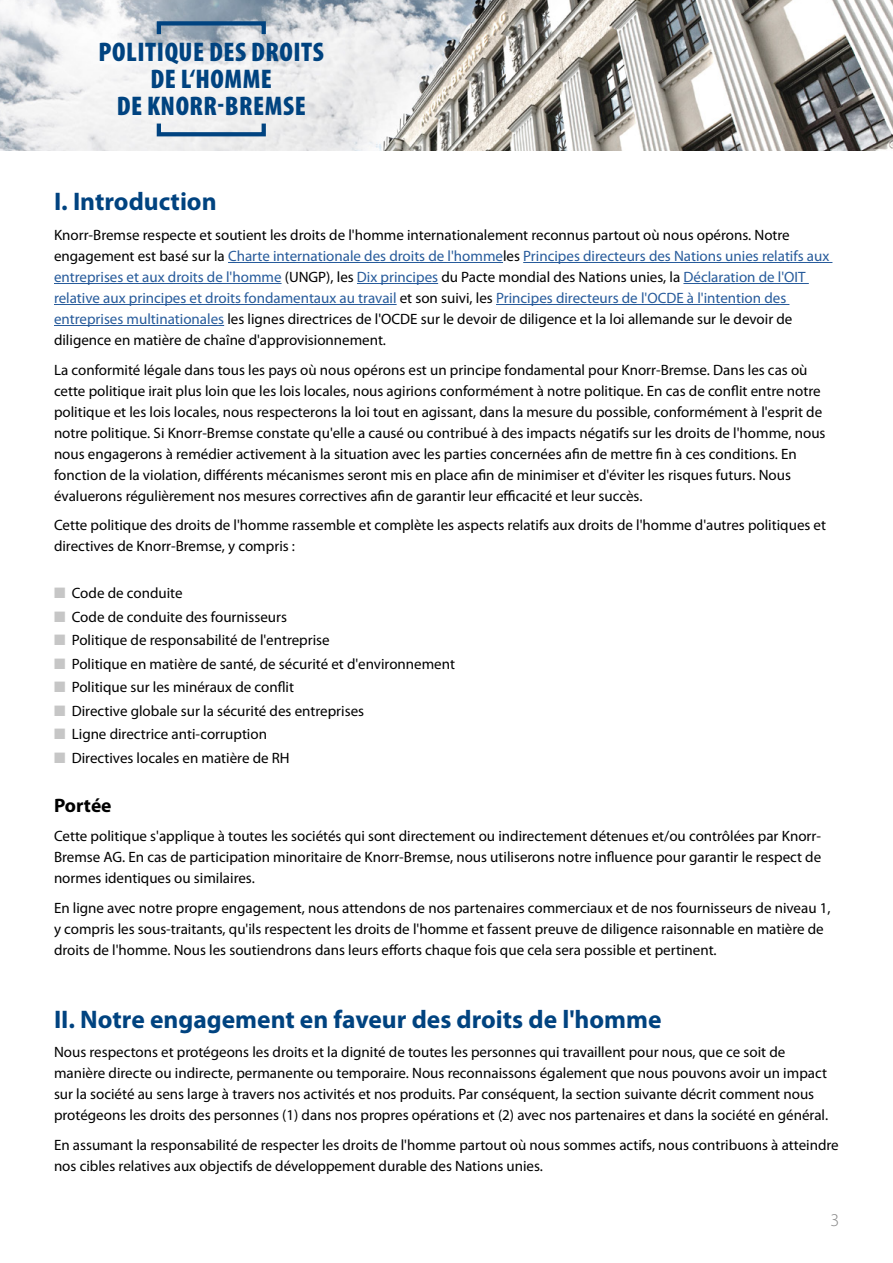
<style>
.page{position:relative;width:893px;height:1263px;background:#fff}
.page>*{position:absolute;margin:0;border:0;box-sizing:border-box;transform-origin:0 0}
.t1{font:900 condensed 27px/27px "Myriad Pro";letter-spacing:.02em;color:#004380;text-align:center}
.t2{font:700 25.5px "Myriad Pro";color:#004380}
.t3{font:700 19.5px "Myriad Pro";color:#000}
.t4{font:300 18px "Myriad Pro";color:#878787}
.t5{font:15px/21px "Myriad Pro";color:#000}
.s1{color:#275b9b}
.s2{color:#c6c6c6}
</style>
<div class="page">
<img style="left:0;top:0;width:893px;height:151px">
<div style="left:157px;top:121px;width:109px;height:15px;border:4px solid #004380"></div>
<div style="left:157px;top:21px;width:109px;height:15px;border:4px solid #004380"></div>
<hr style="left:228px;top:262px;width:275px;height:1px;background:#275b9b">
<hr style="left:523px;top:262px;width:309px;height:1px;background:#275b9b">
<hr style="left:54px;top:283px;width:228px;height:1px;background:#275b9b">
<hr style="left:357px;top:283px;width:81px;height:1px;background:#275b9b">
<hr style="left:683px;top:283px;width:126px;height:1px;background:#275b9b">
<hr style="left:54px;top:304px;width:343px;height:1px;background:#275b9b">
<hr style="left:496px;top:304px;width:293px;height:1px;background:#275b9b">
<hr style="left:54px;top:325px;width:170px;height:1px;background:#275b9b">
<h1 class="t1" style="left:99px;top:39px;width:227px">POLITIQUE DES DROITS<br>DE L‘HOMME<br>DE KNORR-BREMSE</h1>
<h2 class="t2" style="left:54px;top:188px;width:164px">I. Introduction</h2>
<p class="t5" style="left:54px;top:225px;width:777px">Knorr-Bremse respecte et soutient les droits de l'homme internationalement reconnus partout où nous opérons. Notre engagement est basé sur la <span class="s1">Charte internationale des droits de l'homme</span>les <span class="s1">Principes directeurs des Nations unies relatifs aux entreprises et aux droits de l'homme</span> (UNGP), les <span class="s1">Dix principes</span> du Pacte mondial des Nations unies, la <span class="s1">Déclaration de l'OIT relative aux principes et droits fondamentaux au travail</span> et son suivi, les <span class="s1">Principes directeurs de l'OCDE à l'intention des entreprises multinationales</span> les lignes directrices de l'OCDE sur le devoir de diligence et la loi allemande sur le devoir de diligence en matière de chaîne d'approvisionnement.</p>
<p class="t5" style="left:54px;top:359px;width:773px">La conformité légale dans tous les pays où nous opérons est un principe fondamental pour Knorr-Bremse. Dans les cas où cette politique irait plus loin que les lois locales, nous agirions conformément à notre politique. En cas de conflit entre notre politique et les lois locales, nous respecterons la loi tout en agissant, dans la mesure du possible, conformément à l'esprit de notre politique. Si Knorr-Bremse constate qu'elle a causé ou contribué à des impacts négatifs sur les droits de l'homme, nous nous engagerons à remédier activement à la situation avec les parties concernées afin de mettre fin à ces conditions. En fonction de la violation, différents mécanismes seront mis en place afin de minimiser et d'éviter les risques futurs. Nous évaluerons régulièrement nos mesures correctives afin de garantir leur efficacité et leur succès.</p>
<p class="t5" style="left:54px;top:515px;width:774px">Cette politique des droits de l'homme rassemble et complète les aspects relatifs aux droits de l'homme d'autres politiques et directives de Knorr-Bremse, y compris :</p>
<p class="t5" style="left:54px;top:583px;width:130px"><span class="s2">■</span> Code de conduite</p>
<p class="t5" style="left:54px;top:606px;width:234px"><span class="s2">■</span> Code de conduite des fournisseurs</p>
<p class="t5" style="left:54px;top:630px;width:277px"><span class="s2">■</span> Politique de responsabilité de l'entreprise</p>
<p class="t5" style="left:54px;top:653px;width:403px"><span class="s2">■</span> Politique en matière de santé, de sécurité et d'environnement</p>
<p class="t5" style="left:54px;top:677px;width:241px"><span class="s2">■</span> Politique sur les minéraux de conflit</p>
<p class="t5" style="left:54px;top:700px;width:312px"><span class="s2">■</span> Directive globale sur la sécurité des entreprises</p>
<p class="t5" style="left:54px;top:724px;width:215px"><span class="s2">■</span> Ligne directrice anti-corruption</p>
<p class="t5" style="left:54px;top:747px;width:237px"><span class="s2">■</span> Directives locales en matière de RH</p>
<h3 class="t3" style="left:54px;top:794px;width:59px">Portée</h3>
<p class="t5" style="left:54px;top:826px;width:769px;text-align:justify">Cette politique s'applique à toutes les sociétés qui sont directement ou indirectement détenues et/ou contrôlées par Knorr-Bremse AG. En cas de participation minoritaire de Knorr-Bremse, nous utiliserons notre influence pour garantir le respect de normes identiques ou similaires.</p>
<p class="t5" style="left:54px;top:897px;width:778px">En ligne avec notre propre engagement, nous attendons de nos partenaires commerciaux et de nos fournisseurs de niveau 1, y compris les sous-traitants, qu'ils respectent les droits de l'homme et fassent preuve de diligence raisonnable en matière de droits de l'homme. Nous les soutiendrons dans leurs efforts chaque fois que cela sera possible et pertinent.</p>
<h2 class="t2" style="left:54px;top:1005px;width:609px">II. Notre engagement en faveur des droits de l'homme</h2>
<p class="t5" style="left:54px;top:1042px;width:776px">Nous respectons et protégeons les droits et la dignité de toutes les personnes qui travaillent pour nous, que ce soit de manière directe ou indirecte, permanente ou temporaire. Nous reconnaissons également que nous pouvons avoir un impact sur la société au sens large à travers nos activités et nos produits. Par conséquent, la section suivante décrit comment nous protégeons les droits des personnes (1) dans nos propres opérations et (2) avec nos partenaires et dans la société en général.</p>
<p class="t5" style="left:54px;top:1134px;width:786px">En assumant la responsabilité de respecter les droits de l'homme partout où nous sommes actifs, nous contribuons à atteindre nos cibles relatives aux objectifs de développement durable des Nations unies.</p>
<p class="t4" style="left:831px;top:1210px;width:10px">3</p>
</div>
